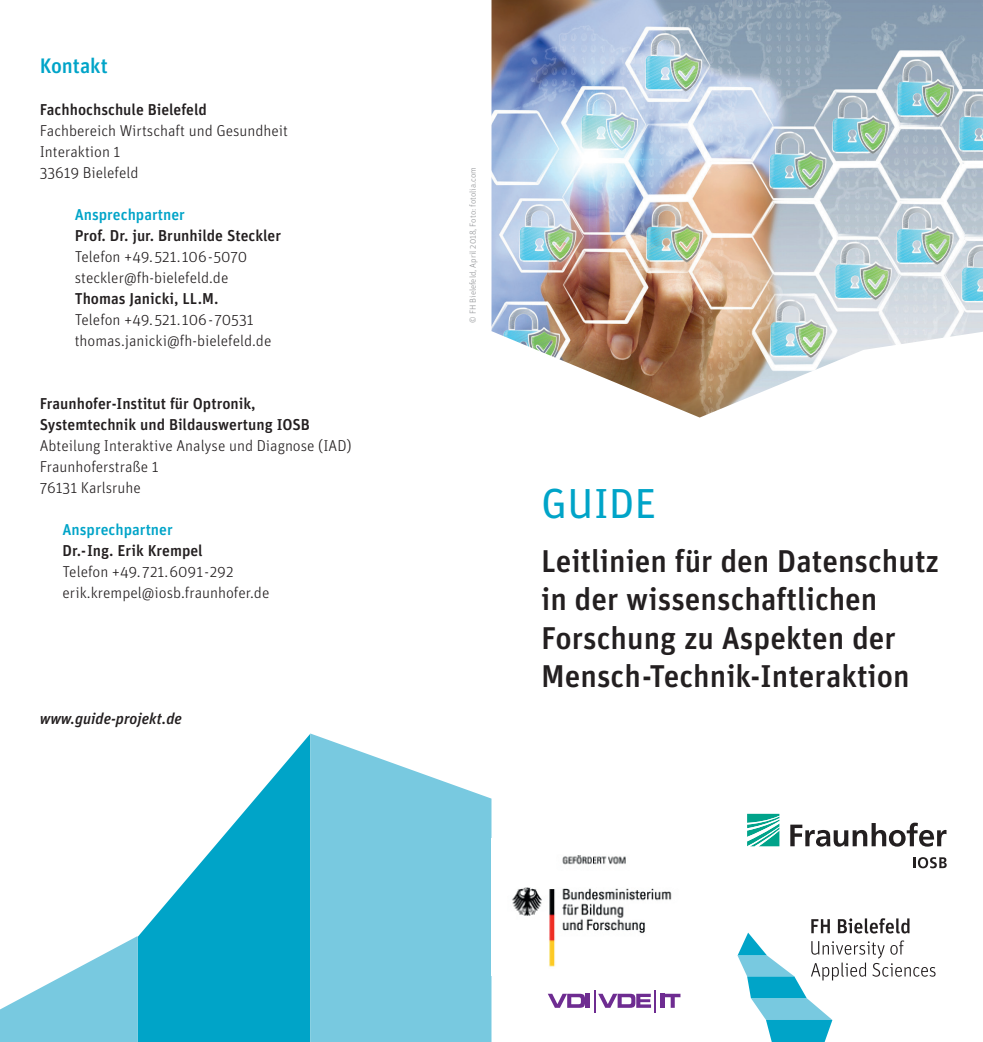
<style>
.page{position:relative;width:983px;height:1042px;background:#fff}
.page>*{position:absolute;margin:0;border:0;box-sizing:border-box;transform-origin:0 0}
.t1{font:42px "Unit Pro";color:#00a4c8}
.t2{font:500 31.5px/38.5px "Unit Pro";color:#231f20}
.t3{font:500 21px "Unit Pro";color:#00a4c8}
.t4{font:300 15.75px/21px "Unit Pro";color:#231f20}
.t5{font:500 15.75px/21px "Unit Pro";color:#231f20}
.t6{font:500 15.75px "Unit Pro";color:#00a4c8}
.t7{font:italic 500 15.75px "Unit Pro";color:#231f20}
.t8{font:300 8.75px "Unit Pro";color:#939598}
</style>
<div class="page">
<img style="left:491px;top:0;width:491px;height:417px">
<svg style="left:737px;top:918px;width:198px;height:124px"></svg>
<svg style="left:137px;top:734px;width:173px;height:308px;fill:#00a4c8"></svg>
<svg style="left:0;top:936px;width:137px;height:106px"></svg>
<svg style="left:310px;top:733px;width:181px;height:309px;background:#86cee3"></svg>
<svg style="left:747px;top:814px;width:32px;height:32px"></svg>
<svg style="left:790px;top:822px;width:156px;height:24px"></svg>
<svg style="left:913px;top:857px;width:33px;height:11px"></svg>
<img style="left:512px;top:855px;width:160px;height:112px">
<svg style="left:548px;top:994px;width:37px;height:14px"></svg>
<hr style="left:585px;top:994px;width:4px;height:14px;background:#6e2c91">
<hr style="left:660px;top:994px;width:4px;height:14px;background:#6e2c91">
<svg style="left:664px;top:994px;width:16px;height:14px"></svg>
<svg style="left:594px;top:990px;width:61px;height:22px"></svg>
<h3 class="t3" style="left:40px;top:52px;width:69px">Kontakt</h3>
<p class="t5" style="left:40px;top:99px;width:169px">Fachhochschule Bielefeld</p>
<p class="t4" style="left:40px;top:120px;width:250px">Fachbereich Wirtschaft und Gesundheit<br>Interaktion 1<br>33619 Bielefeld</p>
<p class="t6" style="left:75px;top:205px;width:112px">Ansprechpartner</p>
<p class="t5" style="left:75px;top:225px;width:208px">Prof. Dr. jur. Brunhilde Steckler</p>
<p class="t4" style="left:75px;top:246px;width:174px">Telefon +49.521.106-5070 steckler@fh-bielefeld.de</p>
<p class="t5" style="left:75px;top:288px;width:145px">Thomas Janicki, LL.M.</p>
<p class="t4" style="left:75px;top:309px;width:198px">Telefon +49.521.106-70531 thomas.janicki@fh-bielefeld.de</p>
<p class="t5" style="left:40px;top:393px;width:272px">Fraunhofer-Institut für Optronik,<br>Systemtechnik und Bildauswertung IOSB</p>
<p class="t4" style="left:40px;top:435px;width:313px">Abteilung Interaktive Analyse und Diagnose (IAD)<br>Fraunhoferstraße 1<br>76131 Karlsruhe</p>
<p class="t6" style="left:62px;top:520px;width:112px">Ansprechpartner</p>
<p class="t5" style="left:62px;top:540px;width:142px">Dr.-Ing. Erik Krempel</p>
<p class="t4" style="left:62px;top:561px;width:208px">Telefon +49.721.6091-292 erik.krempel@iosb.fraunhofer.de</p>
<p class="t7" style="left:40px;top:709px;width:144px">www.guide-projekt.de</p>
<p class="t8" style="left:467px;top:322px;width:156px;rotate:-90deg">© FH Bielefeld, April 2018, Foto: fotolia.com</p>
<h1 class="t1" style="left:541px;top:476px;width:117px">GUIDE</h1>
<h2 class="t2" style="left:541px;top:541px;width:399px">Leitlinien für den Datenschutz in der wissenschaftlichen<br>Forschung zu Aspekten der<br>Mensch-Technik-Interaktion</h2>
</div>
